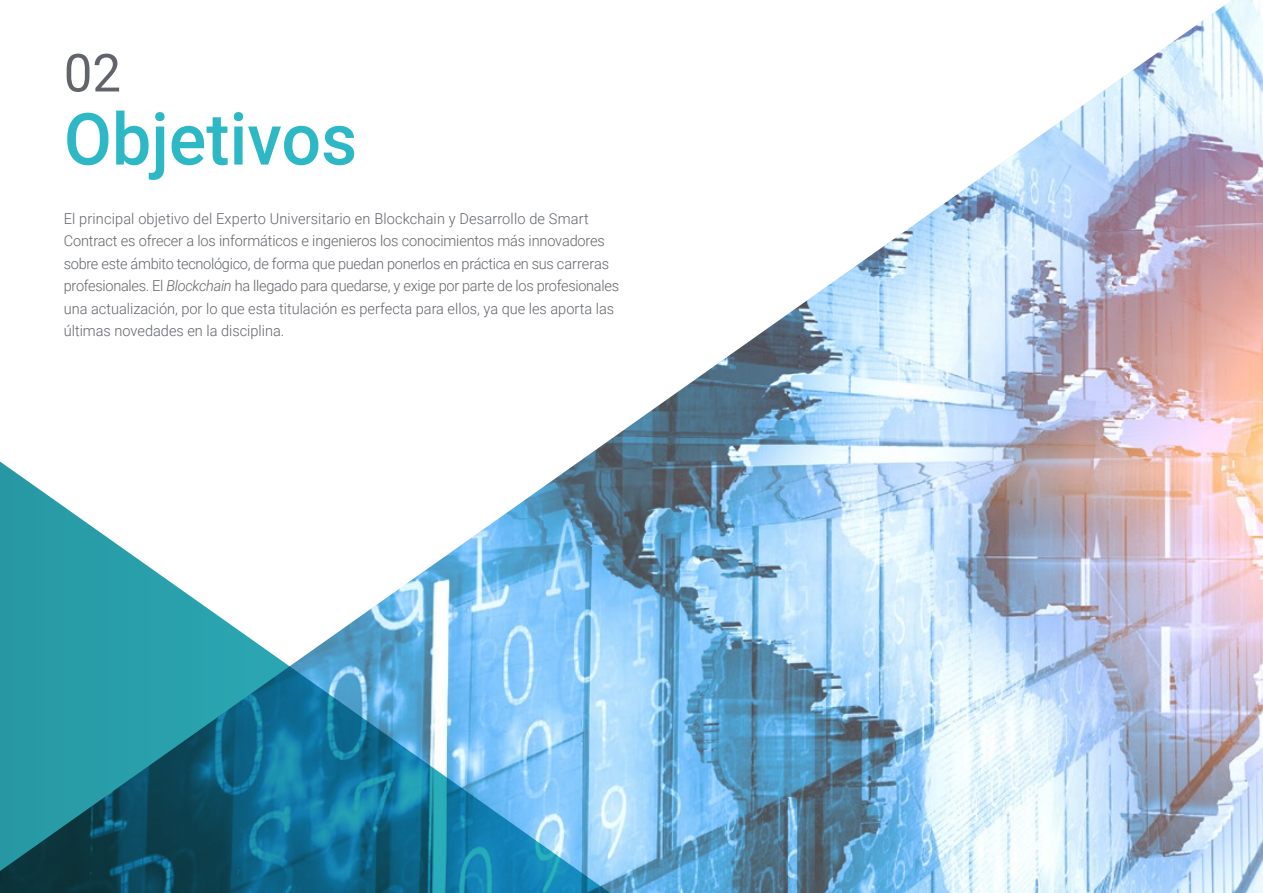
<style>
.page{position:relative;width:1263px;height:893px;background:#fff}
.page>*{position:absolute;margin:0;border:0;box-sizing:border-box;transform-origin:0 0}
.t1{font:500 72px "Roboto";color:#2db8c5}
.t2{font:52.5px "Roboto";color:#61646a}
.t3{font:300 15px/22.5px "Roboto";letter-spacing:-.01em;color:#61646a}
.s1{font-style:italic}
</style>
<div class="page">
<img style="left:601px;top:0;width:662px;height:893px">
<svg style="left:0;top:446px;width:640px;height:447px"></svg>
<h2 class="t2" style="left:64px;top:36px;width:59px">02</h2>
<h1 class="t1" style="left:64px;top:89px;width:295px">Objetivos</h1>
<p class="t3" style="left:64px;top:207px;width:557px">El principal objetivo del Experto Universitario en Blockchain y Desarrollo de Smart Contract es ofrecer a los informáticos e ingenieros los conocimientos más innovadores sobre este ámbito tecnológico, de forma que puedan ponerlos en práctica en sus carreras profesionales. El <span class="s1">Blockchain</span> ha llegado para quedarse, y exige por parte de los profesionales una actualización, por lo que esta titulación es perfecta para ellos, ya que les aporta las últimas novedades en la disciplina.</p>
</div>
